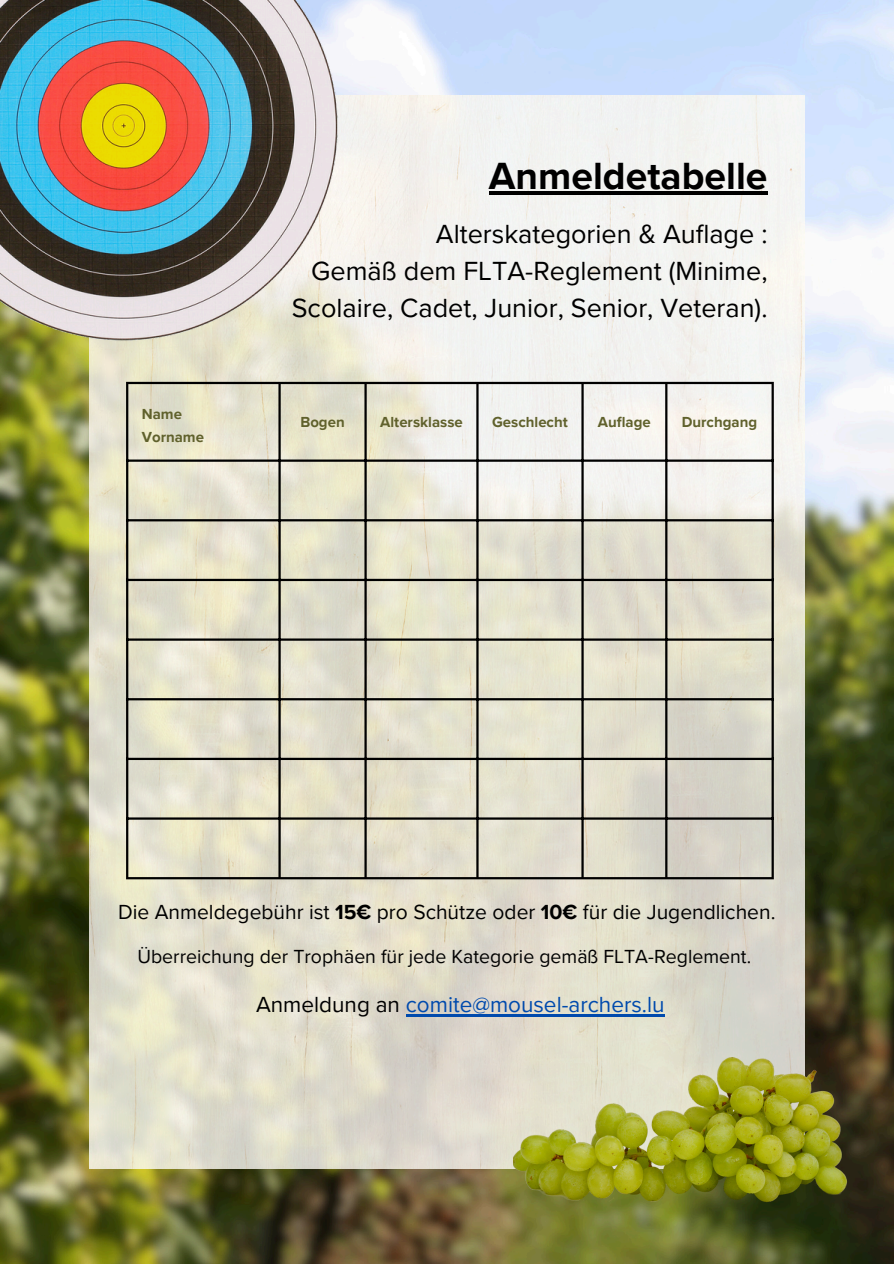
<style>
.page{position:relative;width:894px;height:1264px;background:#fff}
.page>*{position:absolute;margin:0;border:0;box-sizing:border-box;transform-origin:0 0}
.t1{font:700 39px "Proxima Nova";color:#000}
.t2{font:27px/37.2px "Proxima Nova";color:#000;text-align:right}
.t3{font:22.5px "Proxima Nova";color:#004aad}
.t4{font:21px "Proxima Nova";color:#000}
.t5{font:19.5px "Proxima Nova";color:#000}
.t6{font:700 15px "Proxima Nova";color:#60612c}
.s1{font-weight:700}
.s2{color:#000}
</style>
<div class="page">
<img style="left:0;top:0;width:893px;height:1263px">
<img style="left:89px;top:95px;width:715px;height:1072px">
<img style="left:0;top:0;width:365px;height:369px">
<img style="left:513px;top:1057px;width:338px;height:145px">
<hr style="left:126px;top:384px;width:2px;height:493px;background:#000">
<hr style="left:278px;top:384px;width:2px;height:493px;background:#000">
<hr style="left:364px;top:384px;width:2px;height:493px;background:#000">
<hr style="left:476px;top:384px;width:2px;height:493px;background:#000">
<hr style="left:581px;top:384px;width:2px;height:493px;background:#000">
<hr style="left:665px;top:384px;width:2px;height:493px;background:#000">
<hr style="left:771px;top:384px;width:2px;height:493px;background:#000">
<hr style="left:126px;top:382px;width:647px;height:2px;background:#000">
<hr style="left:126px;top:459px;width:647px;height:3px;background:#000">
<hr style="left:126px;top:519px;width:647px;height:2px;background:#000">
<hr style="left:126px;top:579px;width:647px;height:2px;background:#000">
<hr style="left:126px;top:638px;width:647px;height:2px;background:#000">
<hr style="left:126px;top:698px;width:647px;height:2px;background:#000">
<hr style="left:126px;top:757px;width:647px;height:3px;background:#000">
<hr style="left:126px;top:817px;width:647px;height:2px;background:#000">
<hr style="left:126px;top:877px;width:647px;height:2px;background:#000">
<hr style="left:489px;top:191px;width:278px;height:3px;background:#000">
<hr style="left:405px;top:1014px;width:259px;height:2px;background:#004aad">
<p class="t6" style="left:142px;top:405px;width:42px">Name</p>
<p class="t6" style="left:142px;top:427px;width:64px">Vorname</p>
<p class="t1" style="left:489px;top:153px;width:280px">Anmeldetabelle</p>
<p class="t2" style="left:292px;top:216px;width:477px">Alterskategorien &amp; Auflage :<br>Gemäß dem FLTA-Reglement (Minime,<br>Scolaire, Cadet, Junior, Senior, Veteran).</p>
<p class="t6" style="left:300px;top:413px;width:46px">Bogen</p>
<h1 class="t6" style="left:380px;top:413px;width:84px">Altersklasse</h1>
<p class="t6" style="left:492px;top:413px;width:77px">Geschlecht</p>
<p class="t6" style="left:597px;top:413px;width:54px">Auflage</p>
<p class="t6" style="left:681px;top:413px;width:77px">Durchgang</p>
<p class="t4" style="left:118px;top:899px;width:658px">Die Anmeldegebühr ist <span class="s1">15€</span> pro Schütze oder <span class="s1">10€</span> für die Jugendlichen.</p>
<p class="t5" style="left:137px;top:945px;width:615px">Überreichung der Trophäen für jede Kategorie gemäß FLTA-Reglement.</p>
<h3 class="t3" style="left:256px;top:991px;width:410px"><span class="s2">Anmeldung an</span> comite@mousel-archers.lu</h3>
</div>
